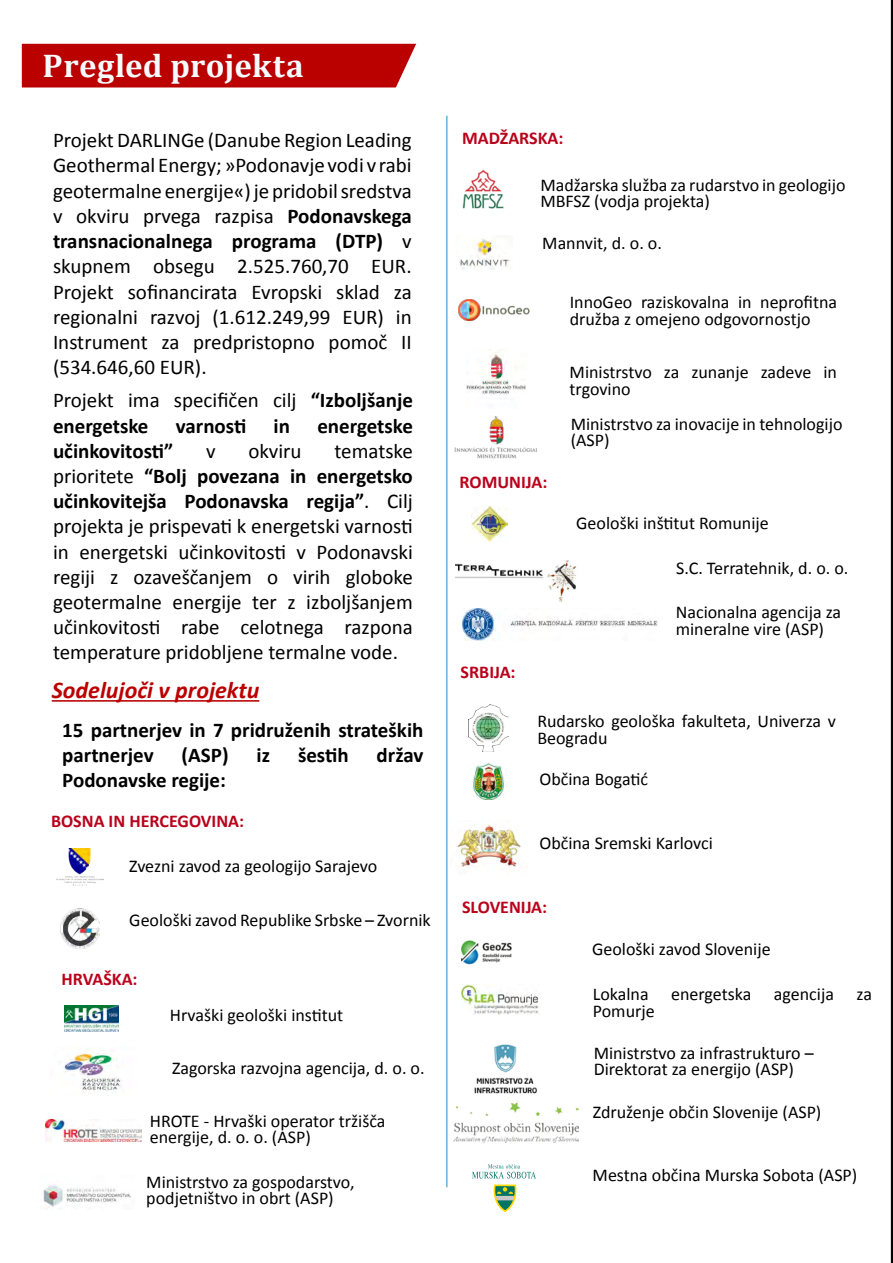
<style>
.page{position:relative;width:893px;height:1263px;background:#fff}
.page>*{position:absolute;margin:0;border:0;box-sizing:border-box;transform-origin:0 0}
.t1{font:700 33px "Cambria";letter-spacing:.01em;color:#f6fbfe}
.t2{font:italic 700 24px "Calibri";color:#b00}
.t3{font:21px/25.2px "Calibri";color:#000;text-align:justify}
.t4{font:700 21px/25.2px "Calibri";color:#000}
.t5{font:18px/16.5px "Calibri";color:#000}
.t6{font:700 18px "Calibri";color:#ba021b}
.s1{font-weight:700}
</style>
<div class="page">
<hr style="left:891px;top:0;width:2px;height:1263px;background:#020303">
<hr style="left:446px;top:116px;width:1px;height:1071px;background:#1b8ac7">
<div style="left:22px;top:44px;width:394px;height:43px;background:#b00"></div>
<img style="left:474px;top:1044px;width:63px;height:50px">
<hr style="left:52px;top:700px;width:207px;height:2px;background:#b00">
<img style="left:463px;top:608px;width:195px;height:33px">
<img style="left:472px;top:763px;width:35px;height:36px">
<img style="left:56px;top:848px;width:48px;height:37px">
<img style="left:461px;top:940px;width:51px;height:25px">
<img style="left:60px;top:909px;width:40px;height:39px">
<img style="left:65px;top:1006px;width:54px;height:25px">
<img style="left:45px;top:1120px;width:97px;height:22px">
<img style="left:472px;top:507px;width:35px;height:34px">
<img style="left:462px;top:985px;width:78px;height:29px">
<img style="left:459px;top:299px;width:71px;height:22px">
<img style="left:459px;top:238px;width:51px;height:32px">
<img style="left:462px;top:169px;width:42px;height:40px">
<img style="left:466px;top:350px;width:59px;height:45px">
<img style="left:43px;top:1184px;width:88px;height:23px">
<svg style="left:472px;top:1164px;width:64px;height:14px"></svg>
<svg style="left:494px;top:1185px;width:22px;height:27px"></svg>
<img style="left:63px;top:1047px;width:59px;height:46px">
<img style="left:455px;top:560px;width:122px;height:42px">
<img style="left:454px;top:1100px;width:125px;height:42px">
<img style="left:454px;top:417px;width:83px;height:41px">
<img style="left:456px;top:824px;width:65px;height:43px">
<img style="left:469px;top:704px;width:39px;height:48px">
<h1 class="t1" style="left:43px;top:43px;width:263px">Pregled projekta</h1>
<p class="t3" style="left:53px;top:128px;width:360px">Projekt DARLINGe (Danube Region Leading Geothermal Energy; »Podonavje vodi v rabi geotermalne energije«) je pridobil sredstva v okviru prvega razpisa <span class="s1">Podonavskega transnacionalnega programa (DTP)</span> v skupnem obsegu 2.525.760,70 EUR.<br>Projekt sofinancirata Evropski sklad za regionalni razvoj (1.612.249,99 EUR) in Instrument za predpristopno pomoč II (534.646,60 EUR).</p>
<p class="t3" style="left:53px;top:388px;width:361px">Projekt ima specifičen cilj <span class="s1">“Izboljšanje energetske</span></p>
<p class="t4" style="left:176px;top:413px;width:72px">varnosti</p>
<p class="t4" style="left:274px;top:413px;width:18px">in</p>
<p class="t4" style="left:317px;top:413px;width:97px">energetske</p>
<p class="t4" style="left:53px;top:438px;width:122px">učinkovitosti”</p>
<p class="t3" style="left:206px;top:438px;width:11px">v</p>
<p class="t3" style="left:248px;top:438px;width:55px">okviru</p>
<p class="t3" style="left:53px;top:438px;width:361px;text-indent:281px">tematske prioritete <span class="s1">“Bolj povezana in energetsko učinkovitejša Podonavska regija”</span>. Cilj projekta je prispevati k energetski varnosti in energetski učinkovitosti v Podonavski regiji z ozaveščanjem o virih globoke geotermalne energije ter z izboljšanjem učinkovitosti rabe celotnega razpona temperature pridobljene termalne vode.</p>
<h2 class="t2" style="left:52px;top:675px;width:209px">Sodelujoči v projektu</h2>
<p class="t4" style="left:62px;top:717px;width:363px">15 partnerjev in 7 pridruženih strateških partnerjev</p>
<p class="t4" style="left:182px;top:742px;width:48px">(ASP)</p>
<p class="t4" style="left:257px;top:742px;width:15px">iz</p>
<p class="t4" style="left:298px;top:742px;width:52px">šestih</p>
<p class="t4" style="left:377px;top:742px;width:48px">držav</p>
<p class="t4" style="left:62px;top:767px;width:165px">Podonavske regije:</p>
<p class="t6" style="left:51px;top:809px;width:195px">BOSNA IN HERCEGOVINA:</p>
<p class="t5" style="left:129px;top:857px;width:250px">Zvezni zavod za geologijo Sarajevo</p>
<p class="t5" style="left:129px;top:912px;width:303px">Geološki zavod Republike Srbske – Zvornik</p>
<p class="t6" style="left:62px;top:968px;width:78px">HRVAŠKA:</p>
<p class="t5" style="left:170px;top:1007px;width:175px">Hrvaški geološki institut</p>
<p class="t5" style="left:172px;top:1060px;width:254px">Zagorska razvojna agencija, d. o. o.</p>
<p class="t5" style="left:150px;top:1112px;width:237px">HROTE - Hrvaški operator tržišča energije, d. o. o. (ASP)</p>
<p class="t5" style="left:146px;top:1174px;width:210px">Ministrstvo za gospodarstvo, podjetništvo in obrt (ASP)</p>
<p class="t6" style="left:462px;top:126px;width:103px">MADŽARSKA:</p>
<p class="t5" style="left:540px;top:177px;width:307px">Madžarska služba za rudarstvo in geologijo<br>MBFSZ (vodja projekta)</p>
<p class="t5" style="left:542px;top:235px;width:121px">Mannvit, d. o. o.</p>
<p class="t5" style="left:570px;top:294px;width:269px">InnoGeo raziskovalna in neprofitna družba z omejeno odgovornostjo</p>
<p class="t6" style="left:460px;top:471px;width:89px">ROMUNIJA:</p>
<p class="t6" style="left:461px;top:661px;width:56px">SRBIJA:</p>
<p class="t5" style="left:570px;top:364px;width:269px">Ministrstvo za zunanje zadeve in trgovino</p>
<p class="t5" style="left:571px;top:416px;width:273px">Ministrstvo za inovacije in tehnologijo (ASP)</p>
<p class="t5" style="left:576px;top:514px;width:194px">Geološki inštitut Romunije</p>
<p class="t5" style="left:676px;top:559px;width:174px">S.C. Terratehnik, d. o. o.</p>
<p class="t5" style="left:676px;top:604px;width:167px">Nacionalna agencija za mineralne vire (ASP)</p>
<p class="t5" style="left:537px;top:713px;width:300px">Rudarsko geološka fakulteta, Univerza v<br>Beogradu</p>
<p class="t5" style="left:539px;top:770px;width:110px">Občina Bogatić</p>
<p class="t5" style="left:539px;top:835px;width:175px">Občina Sremski Karlovci</p>
<p class="t6" style="left:462px;top:896px;width:87px">SLOVENIJA:</p>
<p class="t5" style="left:592px;top:940px;width:180px">Geološki zavod Slovenije</p>
<p class="t5" style="left:593px;top:986px;width:57px">Lokalna</p>
<p class="t5" style="left:671px;top:986px;width:82px">energetska</p>
<p class="t5" style="left:774px;top:986px;width:62px">agencija</p>
<p class="t5" style="left:856px;top:986px;width:17px">za</p>
<p class="t5" style="left:593px;top:1002px;width:63px">Pomurje</p>
<p class="t5" style="left:594px;top:1044px;width:222px">Ministrstvo za infrastrukturo –<br>Direktorat za energijo (ASP)</p>
<p class="t5" style="left:593px;top:1104px;width:230px">Združenje občin Slovenije (ASP)</p>
<p class="t5" style="left:593px;top:1166px;width:266px">Mestna občina Murska Sobota (ASP)</p>
</div>
